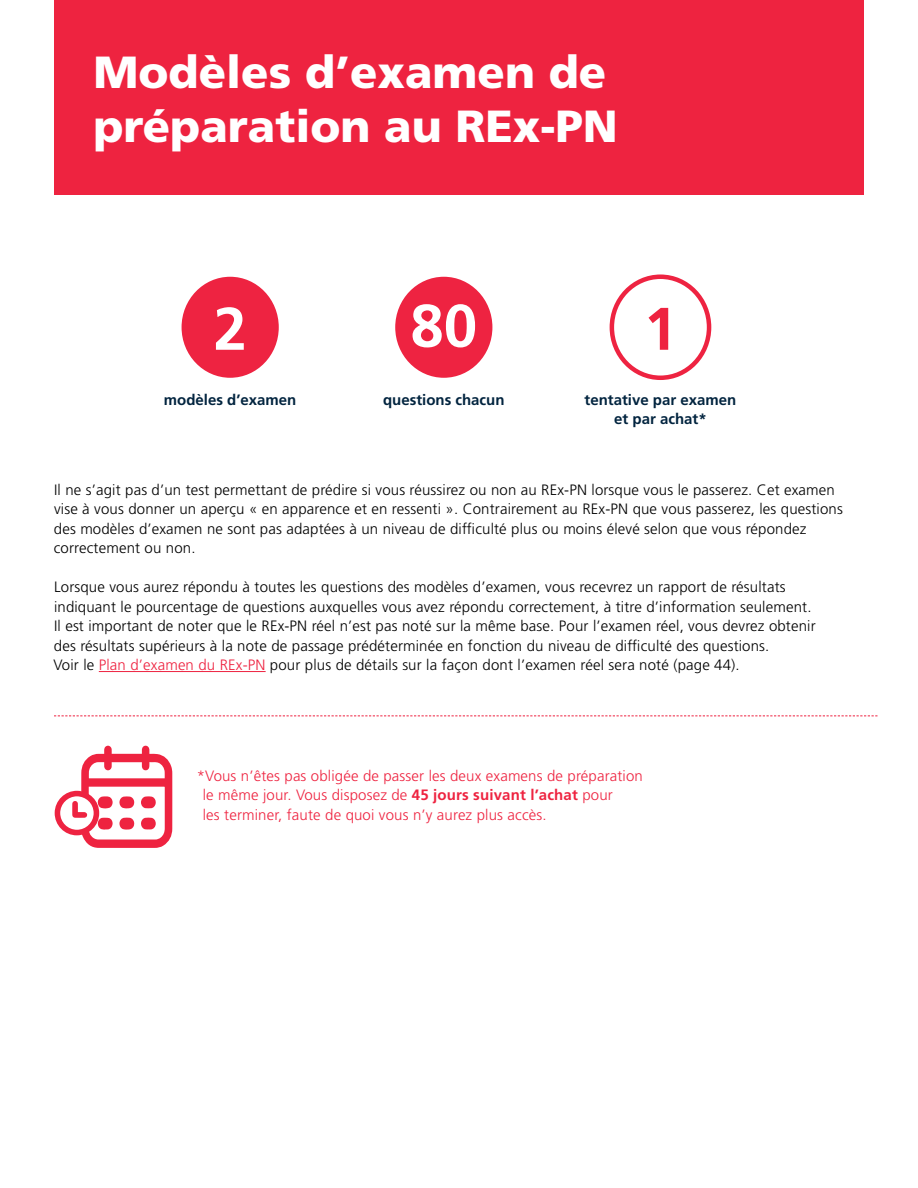
<style>
.page{position:relative;width:918px;height:1188px;background:#fff}
.page>*{position:absolute;margin:0;border:0;box-sizing:border-box;transform-origin:0 0}
.t1{font:700 60px "Frutiger LT Std";color:#fff}
.t2{font:700 60px "Frutiger LT Std";color:#ee2340}
.t3{font:900 45px/54px "Frutiger LT Std";color:#fff}
.t4{font:300 15px/19.5px "Frutiger LT Std";letter-spacing:.01em;color:#000}
.t5{font:300 15px/19.5px "Frutiger LT Std";letter-spacing:.01em;color:#ee2340}
.t6{font:700 15px/19.5px "Frutiger LT Std";color:#02243f;text-align:center}
.s1{color:#ee2340}
.s2{font-weight:700}
</style>
<div class="page">
<div style="left:54px;top:0;width:810px;height:194px;background:#ee2340"></div>
<hr style="left:99px;top:671px;width:167px;height:1px;background:#ee2340">
<div style="left:395px;top:277px;width:97px;height:101px;background:#ee2341;border-radius:50%"></div>
<div style="left:182px;top:277px;width:97px;height:101px;background:#ee2341;border-radius:50%"></div>
<div style="left:610px;top:275px;width:101px;height:105px;border:4px solid #ee2341;border-radius:50%"></div>
<svg style="left:54px;top:716px;width:824px;height:1px"></svg>
<svg style="left:55px;top:746px;width:117px;height:102px"></svg>
<h2 class="t3" style="left:94px;top:45px;width:526px">Modèles d’examen de préparation au REx-PN</h2>
<h1 class="t1" style="left:213px;top:294px;width:35px">2</h1>
<h1 class="t1" style="left:410px;top:291px;width:68px">80</h1>
<h1 class="t2" style="left:644px;top:294px;width:35px">1</h1>
<p class="t6" style="left:164px;top:390px;width:134px">modèles d’examen</p>
<p class="t6" style="left:383px;top:390px;width:123px">questions chacun</p>
<p class="t6" style="left:585px;top:390px;width:153px">tentative par examen et par achat*</p>
<p class="t4" style="left:54px;top:480px;width:791px">Il ne s’agit pas d’un test permettant de prédire si vous réussirez ou non au REx-PN lorsque vous le passerez. Cet examen vise à vous donner un aperçu « en apparence et en ressenti ». Contrairement au REx-PN que vous passerez, les questions des modèles d’examen ne sont pas adaptées à un niveau de difficulté plus ou moins élevé selon que vous répondez correctement ou non.</p>
<p class="t4" style="left:53px;top:577px;width:764px">Lorsque vous aurez répondu à toutes les questions des modèles d’examen, vous recevrez un rapport de résultats indiquant le pourcentage de questions auxquelles vous avez répondu correctement, à titre d’information seulement.<br>Il est important de noter que le REx-PN réel n’est pas noté sur la même base. Pour l’examen réel, vous devrez obtenir des résultats supérieurs à la note de passage prédéterminée en fonction du niveau de difficulté des questions.<br>Voir le <span class="s1">Plan d’examen du REx-PN</span> pour plus de détails sur la façon dont l’examen réel sera noté (page 44).</p>
<p class="t5" style="left:203px;top:766px;width:442px;text-indent:-6px">*Vous n’êtes pas obligée de passer les deux examens de préparation le même jour. Vous disposez de <span class="s2">45 jours suivant l’achat</span> pour<br>les terminer, faute de quoi vous n’y aurez plus accès.</p>
</div>
